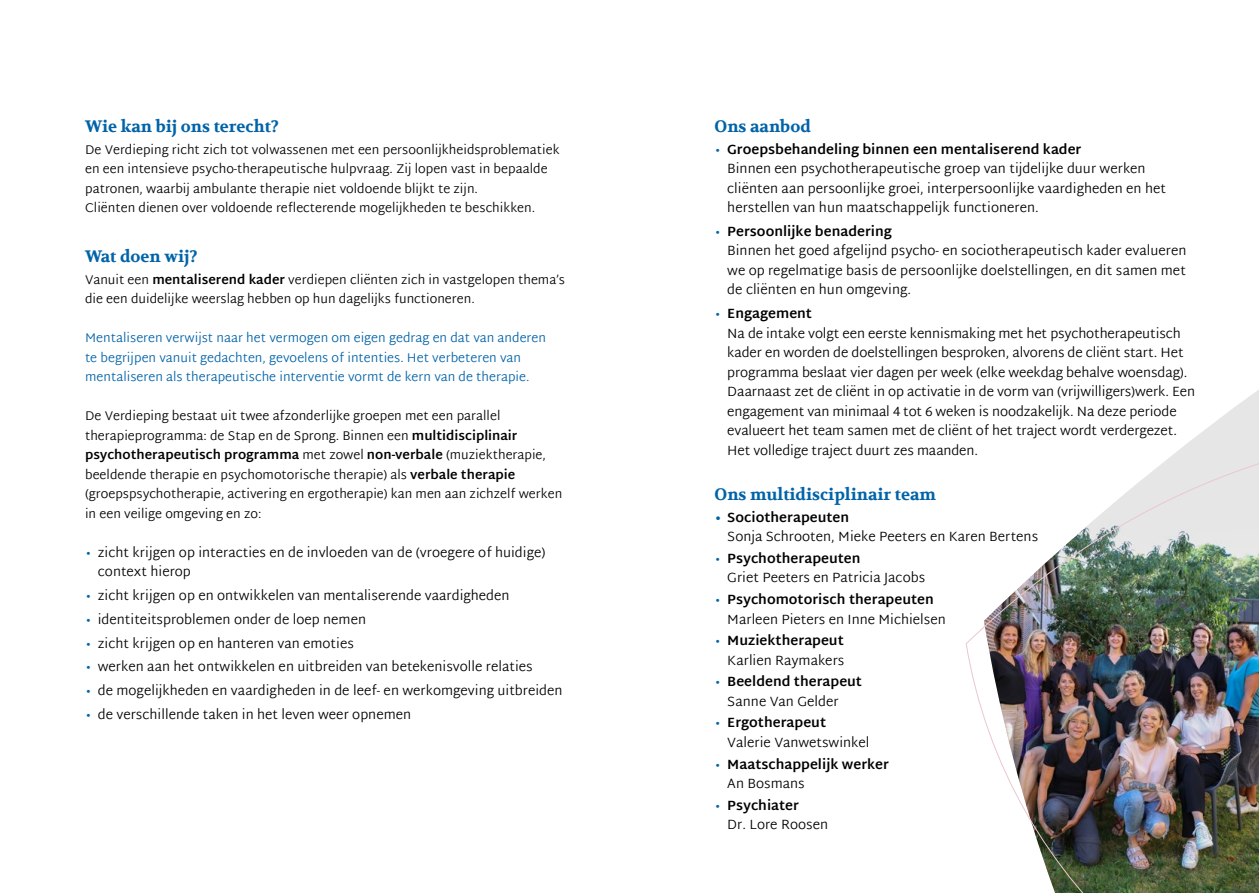
<style>
.page{position:relative;width:1259px;height:893px;background:#fff}
.page>*{position:absolute;margin:0;border:0;box-sizing:border-box;transform-origin:0 0}
.t1{font:700 16.5px "Volkhov";color:#0063a8}
.t2{font:300 13.5px/19.5px "Martel Sans";color:#000}
.t3{font:700 13.5px/19.5px "Martel Sans";color:#000}
.t4{font:300 12.75px/19.5px "Martel Sans";color:#000}
.t5{font:300 12.75px/19.5px "Martel Sans";color:#0063a8}
.s1{font-weight:700}
.s2{color:#0063a8}
.s3{font-weight:700;color:#0063a8}
.s4{font-weight:300;color:#0063a8}
.s5{font-weight:300}
</style>
<div class="page">
<svg style="left:1213px;top:390px;width:46px;height:34px;fill:#e6e6e6"></svg>
<img style="left:965px;top:424px;width:294px;height:469px">
<p class="t1" style="left:85px;top:117px;width:195px">Wie kan bij ons terecht?</p>
<p class="t4" style="left:85px;top:140px;width:476px">De Verdieping richt zich tot volwassenen met een persoonlijkheidsproblematiek en een intensieve psycho-therapeutische hulpvraag. Zij lopen vast in bepaalde patronen, waarbij ambulante therapie niet voldoende blijkt te zijn.<br>Cliënten dienen over voldoende reflecterende mogelijkheden te beschikken.</p>
<p class="t1" style="left:85px;top:247px;width:114px">Wat doen wij?</p>
<p class="t4" style="left:85px;top:271px;width:481px">Vanuit een <span class="s1">mentaliserend kader</span> verdiepen cliënten zich in vastgelopen thema’s die een duidelijke weerslag hebben op hun dagelijks functioneren.</p>
<p class="t5" style="left:85px;top:329px;width:462px">Mentaliseren verwijst naar het vermogen om eigen gedrag en dat van anderen te begrijpen vanuit gedachten, gevoelens of intenties. Het verbeteren van mentaliseren als therapeutische interventie vormt de kern van de therapie.</p>
<p class="t4" style="left:85px;top:407px;width:479px">De Verdieping bestaat uit twee afzonderlijke groepen met een parallel therapieprogramma: de Stap en de Sprong. Binnen een <span class="s1">multidisciplinair psychotherapeutisch programma</span> met zowel <span class="s1">non-verbale</span> (muziektherapie, beeldende therapie en psychomotorische therapie) als <span class="s1">verbale therapie </span>(groepspsychotherapie, activering en ergotherapie) kan men aan zichzelf werken in een veilige omgeving en zo:</p>
<p class="t2" style="left:98px;top:543px;width:449px;text-indent:-13px"><span class="s2">•</span> zicht krijgen op interacties en de invloeden van de (vroegere of huidige) context hierop</p>
<p class="t2" style="left:85px;top:587px;width:426px"><span class="s2">•</span> zicht krijgen op en ontwikkelen van mentaliserende vaardigheden</p>
<p class="t2" style="left:85px;top:610px;width:282px"><span class="s2">•</span> identiteitsproblemen onder de loep nemen</p>
<p class="t2" style="left:85px;top:634px;width:270px"><span class="s2">•</span> zicht krijgen op en hanteren van emoties</p>
<p class="t2" style="left:85px;top:658px;width:449px"><span class="s2">•</span> werken aan het ontwikkelen en uitbreiden van betekenisvolle relaties</p>
<p class="t2" style="left:85px;top:682px;width:479px"><span class="s2">•</span> de mogelijkheden en vaardigheden in de leef- en werkomgeving uitbreiden</p>
<p class="t2" style="left:85px;top:705px;width:328px"><span class="s2">•</span> de verschillende taken in het leven weer opnemen</p>
<p class="t1" style="left:714px;top:117px;width:98px">Ons aanbod</p>
<p class="t2" style="left:727px;top:140px;width:440px;text-indent:-13px"><span class="s2">•</span> <span class="s1">Groepsbehandeling binnen een mentaliserend kader<br></span>Binnen een psychotherapeutische groep van tijdelijke duur werken cliënten aan persoonlijke groei, interpersoonlijke vaardigheden en het herstellen van hun maatschappelijk functioneren.</p>
<p class="t2" style="left:727px;top:222px;width:460px;text-indent:-13px"><span class="s2">•</span> <span class="s1">Persoonlijke benadering<br></span>Binnen het goed afgelijnd psycho- en sociotherapeutisch kader evalueren we op regelmatige basis de persoonlijke doelstellingen, en dit samen met de cliënten en hun omgeving.</p>
<p class="t2" style="left:727px;top:305px;width:469px;text-indent:-13px"><span class="s2">•</span> <span class="s1">Engagement<br></span>Na de intake volgt een eerste kennismaking met het psychotherapeutisch kader en worden de doelstellingen besproken, alvorens de cliënt start. Het programma beslaat vier dagen per week (elke weekdag behalve woensdag).<br>Daarnaast zet de cliënt in op activatie in de vorm van (vrijwilligers)werk. Een engagement van minimaal 4 tot 6 weken is noodzakelijk. Na deze periode evalueert het team samen met de cliënt of het traject wordt verdergezet.<br>Het volledige traject duurt zes maanden.</p>
<p class="t1" style="left:714px;top:485px;width:223px">Ons multidisciplinair team</p>
<p class="t2" style="left:727px;top:508px;width:312px;text-indent:-13px"><span class="s3">•</span> <span class="s1">Sociotherapeuten<br></span>Sonja Schrooten, Mieke Peeters en Karen Bertens</p>
<p class="t2" style="left:727px;top:549px;width:199px;text-indent:-13px"><span class="s2">•</span> <span class="s1">Psychotherapeuten<br></span>Griet Peeters en Patricia Jacobs</p>
<p class="t2" style="left:727px;top:590px;width:220px;text-indent:-13px"><span class="s2">•</span> <span class="s1">Psychomotorisch therapeuten<br></span>Marleen Pieters en Inne Michielsen</p>
<p class="t2" style="left:714px;top:632px;width:131px;text-align:right"><span class="s2">•</span> <span class="s1">Muziektherapeut<br></span>Karlien Raymakers</p>
<p class="t3" style="left:727px;top:672px;width:136px;text-indent:-13px"><span class="s4">•</span> Beeldend therapeut<br><span class="s5">Sanne Van Gelder</span></p>
<p class="t2" style="left:727px;top:714px;width:144px;text-indent:-13px"><span class="s2">•</span> <span class="s1">Ergotherapeut<br></span>Valerie Vanwetswinkel</p>
<p class="t3" style="left:727px;top:754px;width:163px;text-indent:-13px"><span class="s4">•</span> Maatschappelijk werker<br><span class="s5">An Bosmans</span></p>
<p class="t2" style="left:727px;top:796px;width:102px;text-indent:-13px"><span class="s2">•</span> <span class="s1">Psychiater<br></span>Dr. Lore Roosen</p>
</div>
